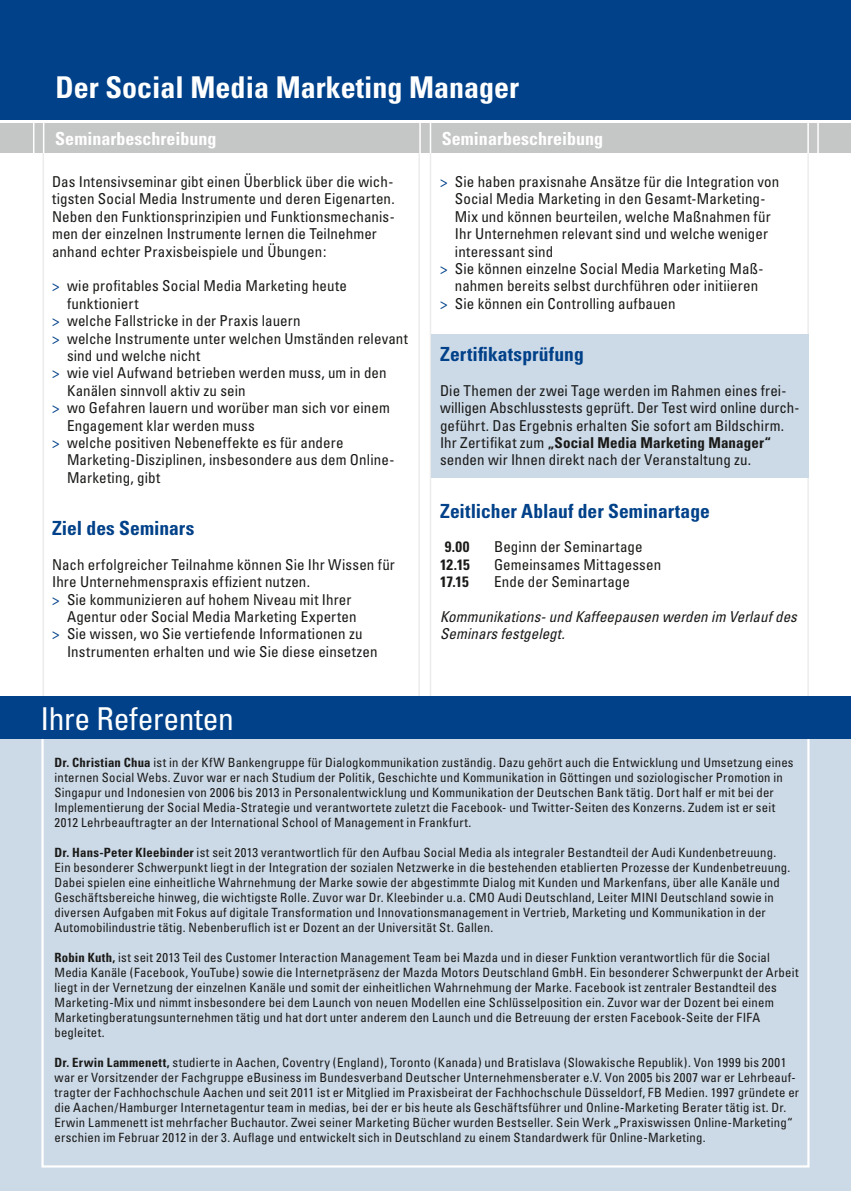
<style>
.page{position:relative;width:851px;height:1191px;background:#fff}
.page>*{position:absolute;margin:0;border:0;box-sizing:border-box;transform-origin:0 0}
.t1{font:condensed 31.5px "Univers";color:#fff}
.t2{font:700 condensed 30px "Univers";color:#fff}
.t3{font:700 condensed 19.5px "Univers";color:#004189}
.t4{font:700 condensed 18px "Univers";color:#fff}
.t5{font:condensed 15px/17.4px "Univers";letter-spacing:.01em;color:#1a1a18}
.t6{font:italic condensed 15px/17.4px "Univers";letter-spacing:.005em;color:#1a1a18}
.t7{font:700 condensed 15px "Univers";letter-spacing:-.005em;color:#1a1a18}
.t8{font:condensed 12.75px/15px "Univers";letter-spacing:.015em;color:#1a1a18}
.s1{color:#004189}
.s2{font-weight:700}
</style>
<div class="page">
<svg style="left:43px;top:153px;width:377px;height:543px"></svg>
<div style="left:0;top:124px;width:850px;height:29px;background:#c5c6c6"></div>
<hr style="left:43px;top:121px;width:1px;height:32px;background:#fff">
<hr style="left:33px;top:123px;width:1px;height:32px;background:#fff">
<hr style="left:429px;top:121px;width:2px;height:32px;background:#fff">
<hr style="left:419px;top:122px;width:2px;height:32px;background:#fff">
<hr style="left:817px;top:121px;width:1px;height:32px;background:#fff">
<hr style="left:807px;top:123px;width:1px;height:30px;background:#fff">
<div style="left:0;top:0;width:850px;height:119px;background:#004189"></div>
<div style="left:431px;top:334px;width:377px;height:143px;background:#ccd9e7"></div>
<div style="left:0;top:729px;width:850px;height:462px;background:#ccd9e7"></div>
<div style="left:0;top:696px;width:850px;height:42px;background:#004189"></div>
<h2 class="t2" style="left:56px;top:69px;width:465px">Der Social Media Marketing Manager</h2>
<h1 class="t1" style="left:40px;top:74px;width:280px">Seminarbeschreibung</h1>
<h1 class="t1" style="left:45px;top:74px;width:236px">Seminarprogramm</h1>
<h3 class="t4" style="left:55px;top:128px;width:162px">Seminarbeschreibung</h3>
<h3 class="t4" style="left:442px;top:128px;width:162px">Seminarbeschreibung</h3>
<p class="t5" style="left:52px;top:173px;width:344px">Das Intensivseminar gibt einen Überblick über die wich&shy;tigsten Social Media Instrumente und deren Eigenarten.<br>Neben den Funktionsprinzipien und Funktionsmechanis&shy;men der einzelnen Instrumente lernen die Teilnehmer anhand echter Praxisbeispiele und Übungen:</p>
<p class="t5" style="left:52px;top:277px;width:296px"><span class="s1">&gt;</span> wie profitables Social Media Marketing heute</p>
<p class="t5" style="left:67px;top:294px;width:73px">funktioniert</p>
<p class="t5" style="left:52px;top:312px;width:250px"><span class="s1">&gt;</span> welche Fallstricke in der Praxis lauern</p>
<p class="t5" style="left:52px;top:329px;width:357px"><span class="s1">&gt;</span> welche Instrumente unter welchen Umständen relevant</p>
<p class="t5" style="left:67px;top:347px;width:135px">sind und welche nicht</p>
<p class="t5" style="left:52px;top:364px;width:336px"><span class="s1">&gt;</span> wie viel Aufwand betrieben werden muss, um in den</p>
<p class="t5" style="left:67px;top:381px;width:180px">Kanälen sinnvoll aktiv zu sein</p>
<p class="t5" style="left:52px;top:399px;width:339px"><span class="s1">&gt;</span> wo Gefahren lauern und worüber man sich vor einem</p>
<p class="t5" style="left:67px;top:416px;width:189px">Engagement klar werden muss</p>
<p class="t5" style="left:52px;top:434px;width:293px"><span class="s1">&gt;</span> welche positiven Nebeneffekte es für andere</p>
<p class="t5" style="left:67px;top:451px;width:329px">Marketing-Disziplinen, insbesondere aus dem Online-</p>
<p class="t5" style="left:67px;top:468px;width:95px">Marketing, gibt</p>
<h3 class="t3" style="left:52px;top:516px;width:144px">Ziel des Seminars</h3>
<p class="t5" style="left:52px;top:555px;width:344px">Nach erfolgreicher Teilnahme können Sie Ihr Wissen für</p>
<p class="t5" style="left:52px;top:573px;width:259px">Ihre Unternehmenspraxis effizient nutzen.</p>
<p class="t5" style="left:52px;top:590px;width:301px"><span class="s1">&gt;</span> Sie kommunizieren auf hohem Niveau mit Ihrer</p>
<p class="t5" style="left:67px;top:608px;width:291px">Agentur oder Social Media Marketing Experten</p>
<p class="t5" style="left:52px;top:625px;width:312px"><span class="s1">&gt;</span> Sie wissen, wo Sie vertiefende Informationen zu</p>
<p class="t5" style="left:67px;top:642px;width:312px">Instrumenten erhalten und wie Sie diese einsetzen</p>
<p class="t5" style="left:440px;top:173px;width:341px"><span class="s1">&gt;</span> Sie haben praxisnahe Ansätze für die Integration von</p>
<p class="t5" style="left:455px;top:190px;width:312px">Social Media Marketing in den Gesamt-Marketing-</p>
<p class="t5" style="left:455px;top:207px;width:317px">Mix und können beurteilen, welche Maßnahmen für</p>
<p class="t5" style="left:455px;top:225px;width:314px">Ihr Unternehmen relevant sind und welche weniger</p>
<p class="t5" style="left:455px;top:242px;width:100px">interessant sind</p>
<p class="t5" style="left:440px;top:260px;width:325px"><span class="s1">&gt;</span> Sie können einzelne Social Media Marketing Maß-</p>
<p class="t5" style="left:455px;top:277px;width:305px">nahmen bereits selbst durchführen oder initiieren</p>
<p class="t5" style="left:440px;top:294px;width:237px"><span class="s1">&gt;</span> Sie können ein Controlling aufbauen</p>
<h3 class="t3" style="left:440px;top:342px;width:145px">Zertifikatsprüfung</h3>
<p class="t5" style="left:440px;top:381px;width:361px">Die Themen der zwei Tage werden im Rahmen eines frei&shy;willigen Abschlusstests geprüft. Der Test wird online durch&shy;geführt. Das Ergebnis erhalten Sie sofort am Bildschirm.<br>Ihr Zertifikat zum <span class="s2">„Social Media Marketing Manager“ </span>senden wir Ihnen direkt nach der Veranstaltung zu.</p>
<h3 class="t3" style="left:440px;top:499px;width:271px">Zeitlicher Ablauf der Seminartage</h3>
<p class="t7" style="left:445px;top:538px;width:26px">9.00</p>
<p class="t5" style="left:494px;top:538px;width:150px">Beginn der Seminartage</p>
<p class="t7" style="left:440px;top:555px;width:31px">12.15</p>
<p class="t5" style="left:494px;top:555px;width:169px">Gemeinsames Mittagessen</p>
<p class="t7" style="left:440px;top:573px;width:30px">17.15</p>
<p class="t5" style="left:494px;top:573px;width:137px">Ende der Seminartage</p>
<p class="t6" style="left:440px;top:608px;width:358px">Kommunikations- und Kaffeepausen werden im Verlauf des<br>Seminars festgelegt.</p>
<h1 class="t1" style="left:40px;top:699px;width:195px">Ihre Referenten</h1>
<p class="t8" style="left:55px;top:755px;width:740px"><span class="s2">Dr. Christian Chua</span> ist in der KfW Bankengruppe für Dialogkommunikation zuständig. Dazu gehört auch die Entwicklung und Umsetzung eines internen Social Webs. Zuvor war er nach Studium der Politik, Geschichte und Kommunikation in Göttingen und soziologischer Promotion in Singapur und Indonesien von 2006 bis 2013 in Personalentwicklung und Kommunikation der Deutschen Bank tätig. Dort half er mit bei der Implementierung der Social Media-Strategie und verantwortete zuletzt die Facebook- und Twitter-Seiten des Konzerns. Zudem ist er seit 2012 Lehrbeauftragter an der International School of Management in Frankfurt.</p>
<p class="t8" style="left:55px;top:845px;width:737px"><span class="s2">Dr. Hans-Peter Kleebinder</span> ist seit 2013 verantwortlich für den Aufbau Social Media als integraler Bestandteil der Audi Kundenbetreuung.<br>Ein besonderer Schwerpunkt liegt in der Integration der sozialen Netzwerke in die bestehenden etablierten Prozesse der Kundenbetreuung.<br>Dabei spielen eine einheitliche Wahrnehmung der Marke sowie der abgestimmte Dialog mit Kunden und Markenfans, über alle Kanäle und Geschäftsbereiche hinweg, die wichtigste Rolle. Zuvor war Dr. Kleebinder u.a. CMO Audi Deutschland, Leiter MINI Deutschland sowie in diversen Aufgaben mit Fokus auf digitale Transformation und Innovationsmanagement in Vertrieb, Marketing und Kommunikation in der Automobilindustrie tätig. Nebenberuflich ist er Dozent an der Universität St. Gallen.</p>
<p class="t8" style="left:55px;top:950px;width:745px"><span class="s2">Robin Kuth,</span> ist seit 2013 Teil des Customer Interaction Management Team bei Mazda und in dieser Funktion verantwortlich für die Social Media Kanäle (Facebook, YouTube) sowie die Internetpräsenz der Mazda Motors Deutschland GmbH. Ein besonderer Schwerpunkt der Arbeit liegt in der Vernetzung der einzelnen Kanäle und somit der einheitlichen Wahrnehmung der Marke. Facebook ist zentraler Bestandteil des Marketing-Mix und nimmt insbesondere bei dem Launch von neuen Modellen eine Schlüsselposition ein. Zuvor war der Dozent bei einem Marketingberatungsunternehmen tätig und hat dort unter anderem den Launch und die Betreuung der ersten Facebook-Seite der FIFA begleitet.</p>
<p class="t8" style="left:55px;top:1055px;width:746px"><span class="s2">Dr. Erwin Lammenett,</span> studierte in Aachen, Coventry (England), Toronto (Kanada) und Bratislava (Slowakische Republik). Von 1999 bis 2001 war er Vorsitzender der Fachgruppe eBusiness im Bundesverband Deutscher Unternehmensberater e.V. Von 2005 bis 2007 war er Lehrbeauf&shy;tragter der Fachhochschule Aachen und seit 2011 ist er Mitglied im Praxisbeirat der Fachhochschule Düsseldorf, FB Medien. 1997 gründete er die Aachen/Hamburger Internetagentur team in medias, bei der er bis heute als Geschäftsführer und Online-Marketing Berater tätig ist. Dr.<br>Erwin Lammenett ist mehrfacher Buchautor. Zwei seiner Marketing Bücher wurden Bestseller. Sein Werk „Praxiswissen Online-Marketing“ erschien im Februar 2012 in der 3. Auflage und entwickelt sich in Deutschland zu einem Standardwerk für Online-Marketing.</p>
</div>
